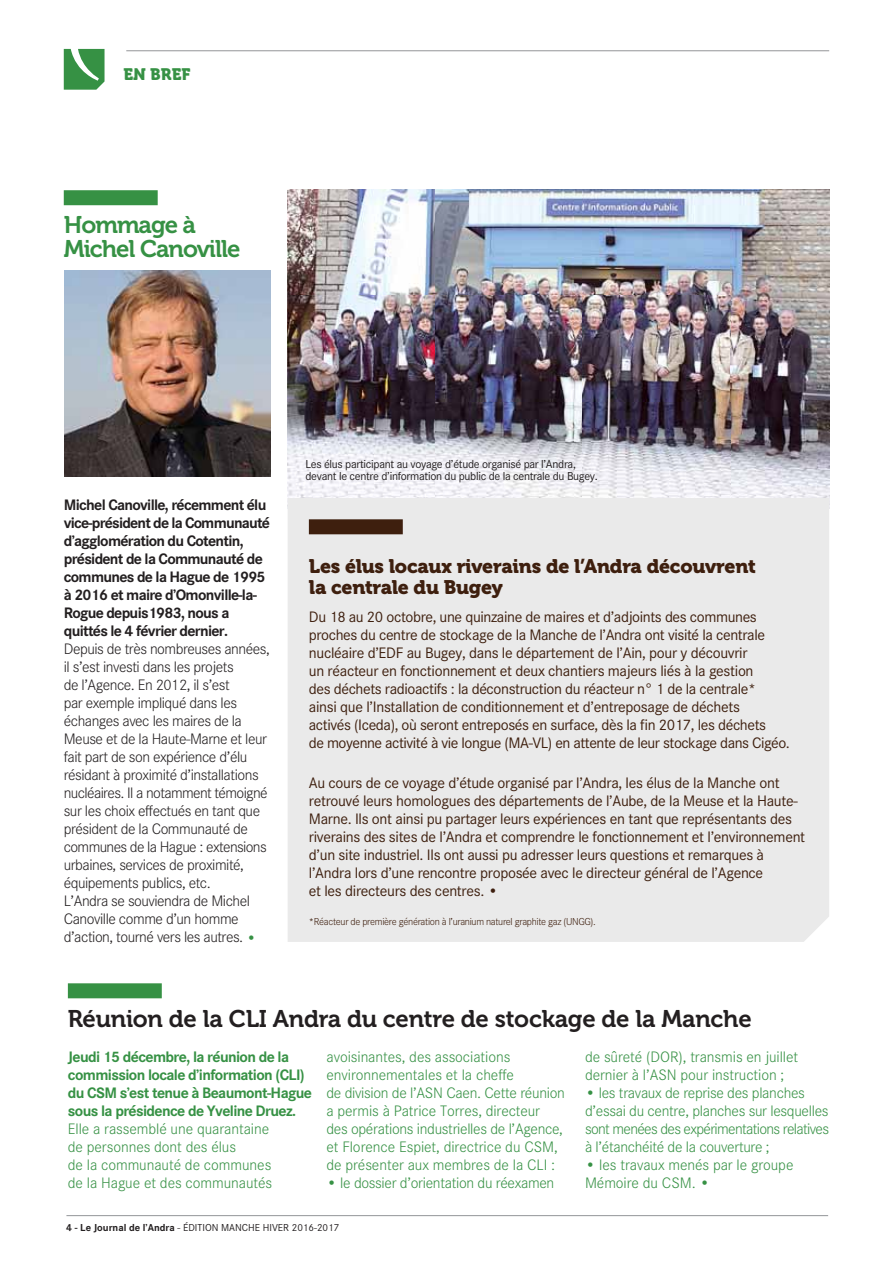
<style>
.page{position:relative;width:893px;height:1263px;background:#fff}
.page>*{position:absolute;margin:0;border:0;box-sizing:border-box;transform-origin:0 0}
.t1{font:24px "Museo 700";letter-spacing:-.01em;color:#231f20}
.t2{font:24px/24px "Museo 700";letter-spacing:-.04em;color:#369144}
.t3{font:19.5px/21px "Museo 900";letter-spacing:-.01em;color:#3e1f0e}
.t4{font:16.5px "Museo 900";color:#369144}
.t5{font:15.75px/18px "Corporate S Regular";letter-spacing:-.02em;color:#3e1f0e}
.t6{font:15.75px/18px "Corporate S Light";letter-spacing:-.005em;color:#369144}
.t7{font:15.75px/18px "Corporate S Light";letter-spacing:-.03em;color:#231f20}
.t8{font:15.75px/18px "Corporate S Bold";letter-spacing:-.045em;color:#231f20}
.t9{font:15.75px/18px "Corporate S Bold";letter-spacing:-.04em;color:#369144}
.t10{font:12px/12px "Corporate S Regular";letter-spacing:-.025em;color:#231f20}
.t11{font:10.5px "Corporate S Light";letter-spacing:-.03em;color:#3e1f0e}
.t12{font:10.5px "Corporate S Regular";color:#231f20}
.s1{font-family:"Corporate S Regular";color:#369144}
.s2{font-family:"Corporate S Bold"}
</style>
<div class="page">
<img style="left:288px;top:189px;width:541px;height:309px">
<hr style="left:66px;top:1215px;width:762px;height:1px;background:#939598">
<hr style="left:126px;top:50px;width:703px;height:1px;background:#939598">
<svg style="left:64px;top:49px;width:41px;height:41px;background:#56a262"></svg>
<div style="left:288px;top:498px;width:541px;height:444px;background:#eaeaea"></div>
<div style="left:68px;top:983px;width:94px;height:15px;background:#369144"></div>
<div style="left:309px;top:519px;width:94px;height:15px;background:#3e1f0e"></div>
<div style="left:64px;top:190px;width:94px;height:15px;background:#369144"></div>
<img style="left:64px;top:270px;width:206px;height:207px">
<p class="t4" style="left:123px;top:68px;width:69px">EN BREF</p>
<h1 class="t2" style="left:64px;top:216px;width:178px">Hommage à<br>Michel Canoville</h1>
<p class="t8" style="left:64px;top:497px;width:208px">Michel Canoville, récemment élu vice-président de la Communauté d’agglomération du Cotentin, président de la Communauté de communes de la Hague de 1995 à 2016 et maire d’Omonville-la-<br>Rogue depuis1983, nous a quittés le 4 février dernier.</p>
<p class="t7" style="left:64px;top:641px;width:207px">Depuis de très nombreuses années, il s’est investi dans les projets<br>de l’Agence. En 2012, il s’est<br>par exemple impliqué dans les échanges avec les maires de la<br>Meuse et de la Haute-Marne et leur fait part de son expérience d’élu résidant à proximité d’installations nucléaires. Il a notamment témoigné sur les choix effectués en tant que président de la Communauté de communes de la Hague : extensions urbaines, services de proximité, équipements publics, etc.<br>L’Andra se souviendra de Michel<br>Canoville comme d’un homme d’action, tourné vers les autres. <span class="s1">•</span></p>
<p class="t10" style="left:305px;top:459px;width:294px">Les élus participant au voyage d’étude organisé par l’Andra, devant le centre d’information du public de la centrale du Bugey.</p>
<p class="t3" style="left:309px;top:558px;width:449px">Les élus locaux riverains de l’Andra découvrent la centrale du Bugey</p>
<p class="t5" style="left:309px;top:609px;width:483px">Du 18 au 20 octobre, une quinzaine de maires et d’adjoints des communes proches du centre de stockage de la Manche de l’Andra ont visité la centrale nucléaire d’EDF au Bugey, dans le département de l’Ain, pour y découvrir<br>un réacteur en fonctionnement et deux chantiers majeurs liés à la gestion<br>des déchets radioactifs : la déconstruction du réacteur n° 1 de la centrale*<br>ainsi que l’Installation de conditionnement et d’entreposage de déchets<br>activés (Iceda), où seront entreposés en surface, dès la fin 2017, les déchets<br>de moyenne activité à vie longue (MA-VL) en attente de leur stockage dans Cigéo.</p>
<p class="t5" style="left:309px;top:776px;width:498px">Au cours de ce voyage d’étude organisé par l’Andra, les élus de la Manche ont retrouvé leurs homologues des départements de l’Aube, de la Meuse et la Haute-Marne. Ils ont ainsi pu partager leurs expériences en tant que représentants des riverains des sites de l’Andra et comprendre le fonctionnement et l’environnement d’un site industriel. Ils ont aussi pu adresser leurs questions et remarques à l’Andra lors d’une rencontre proposée avec le directeur général de l’Agence<br>et les directeurs des centres. •</p>
<p class="t11" style="left:309px;top:917px;width:288px">*Réacteur de première génération à l’uranium naturel graphite gaz (UNGG).</p>
<h1 class="t1" style="left:68px;top:1009px;width:685px">Réunion de la CLI Andra du centre de stockage de la Manche</h1>
<p class="t9" style="left:68px;top:1049px;width:246px">Jeudi 15 décembre, la réunion de la commission locale d’information (CLI) du CSM s’est tenue à Beaumont-Hague sous la présidence de Yveline Druez.</p>
<p class="t6" style="left:68px;top:1121px;width:206px">Elle a rassemblé une quarantaine de personnes dont des élus<br>de la communauté de communes de la Hague et des communautés</p>
<p class="t6" style="left:585px;top:1049px;width:215px">de sûreté (DOR), transmis en juillet dernier à l’ASN pour instruction ;</p>
<p class="t6" style="left:585px;top:1085px;width:246px">• les travaux de reprise des planches d’essai du centre, planches sur lesquelles sont menées des expérimentations relatives à l’étanchéité de la couverture ;</p>
<p class="t6" style="left:585px;top:1157px;width:210px">• les travaux menés par le groupe<br>Mémoire du CSM. •</p>
<p class="t6" style="left:326px;top:1049px;width:240px">avoisinantes, des associations environnementales et la cheffe<br>de division de l’ASN Caen. Cette réunion a permis à Patrice Torres, directeur des opérations industrielles de l’Agence, et Florence Espiet, directrice du CSM, de présenter aux membres de la CLI :</p>
<p class="t6" style="left:326px;top:1175px;width:229px">• le dossier d’orientation du réexamen</p>
<p class="t12" style="left:66px;top:1223px;width:275px"><span class="s2">4 - Le Journal de l’Andra</span> - ÉDITION MANCHE HIVER 2016-2017</p>
</div>
